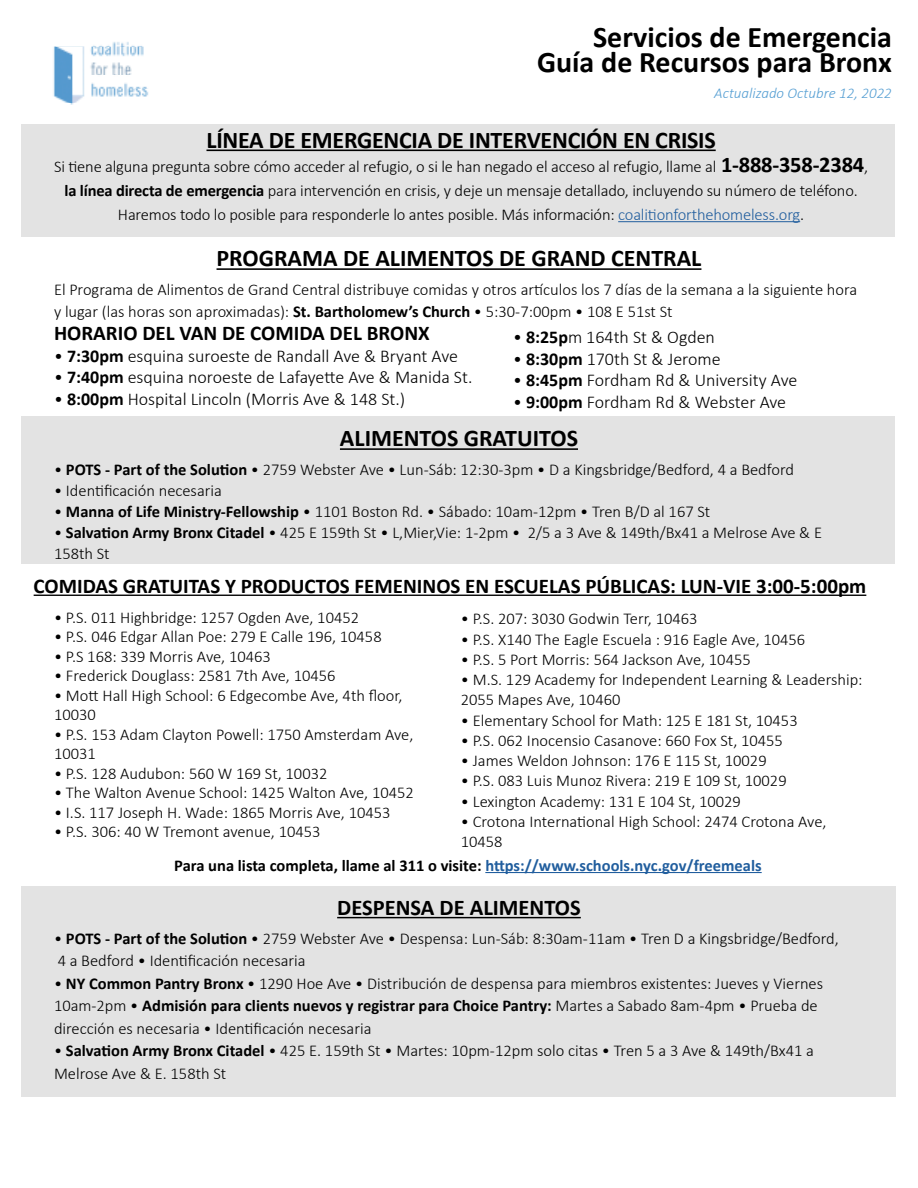
<style>
.page{position:relative;width:918px;height:1188px;background:#fff}
.page>*{position:absolute;margin:0;border:0;box-sizing:border-box;transform-origin:0 0}
.t1{font:700 30px/25.5px "Calibri";color:#000;text-align:right}
.t2{font:700 24px "Calibri";color:#000}
.t3{font:700 22.5px "Calibri";color:#000}
.t4{font:700 21px "Calibri";color:#000}
.t5{font:300 18px "Calibri";color:#000}
.t6{font:300 16.5px/22.5px "Calibri";color:#000}
.t7{font:700 16.5px "Calibri";color:#000}
.t8{font:italic 300 15px "Calibri";color:#569fd3}
.s1{font-weight:700;font-size:22.5px}
.s2{font-weight:700}
.s3{color:#215e9e}
</style>
<div class="page">
<div style="left:22px;top:124px;width:873px;height:113px;background:#e3e3e3"></div>
<hr style="left:206px;top:150px;width:510px;height:1px;background:#000">
<hr style="left:618px;top:221px;width:182px;height:1px;background:#215e9e">
<hr style="left:217px;top:268px;width:484px;height:2px;background:#000">
<hr style="left:34px;top:595px;width:832px;height:1px;background:#000">
<hr style="left:485px;top:872px;width:277px;height:1px;background:#215e9e">
<div style="left:22px;top:416px;width:873px;height:147px;background:#e3e3e3"></div>
<div style="left:21px;top:886px;width:875px;height:210px;background:#e3e3e3"></div>
<hr style="left:337px;top:917px;width:244px;height:1px;background:#000">
<hr style="left:340px;top:448px;width:238px;height:2px;background:#000">
<img style="left:53px;top:42px;width:96px;height:63px">
<h1 class="t1" style="left:537px;top:23px;width:356px">Servicios de Emergencia<br>Guía de Recursos para Bronx</h1>
<p class="t8" style="left:714px;top:83px;width:179px">Actualizado Octubre 12, 2022</p>
<h2 class="t2" style="left:206px;top:123px;width:511px">LÍNEA DE EMERGENCIA DE INTERVENCIÓN EN CRISIS</h2>
<p class="t6" style="left:54px;top:154px;width:815px;line-height:24px;text-align:center">Si tiene alguna pregunta sobre cómo acceder al refugio, o si le han negado el acceso al refugio, llame al <span class="s1">1-888-358-2384</span>, <span class="s2">la línea directa de emergencia</span> para intervención en crisis, y deje un mensaje detallado, incluyendo su número de teléfono.<br>Haremos todo lo posible para responderle lo antes posible. Más información: <span class="s3">coalitionforthehomeless.org</span>.</p>
<h2 class="t2" style="left:217px;top:241px;width:486px">PROGRAMA DE ALIMENTOS DE GRAND CENTRAL</h2>
<p class="t6" style="left:54px;top:278px;width:805px">El Programa de Alimentos de Grand Central distribuye comidas y otros artículos los 7 días de la semana a la siguiente hora y lugar (las horas son aproximadas): <span class="s2">St. Bartholomew’s Church</span> • 5:30-7:00pm • 108 E 51st St</p>
<p class="t4" style="left:54px;top:318px;width:377px">HORARIO DEL VAN DE COMIDA DEL BRONX</p>
<p class="t5" style="left:54px;top:344px;width:406px">• <span class="s2">7:30pm</span> esquina suroeste de Randall Ave &amp; Bryant Ave</p>
<p class="t5" style="left:54px;top:366px;width:420px">• <span class="s2">7:40pm</span> esquina noroeste de Lafayette Ave &amp; Manida St.</p>
<p class="t5" style="left:54px;top:388px;width:353px">• <span class="s2">8:00pm</span> Hospital Lincoln (Morris Ave &amp; 148 St.)</p>
<p class="t5" style="left:513px;top:326px;width:203px">• <span class="s2">8:25p</span>m 164th St &amp; Ogden</p>
<p class="t5" style="left:513px;top:347px;width:209px">• <span class="s2">8:30pm</span> 170th St &amp; Jerome</p>
<p class="t5" style="left:513px;top:369px;width:286px">• <span class="s2">8:45pm</span> Fordham Rd &amp; University Ave</p>
<p class="t5" style="left:513px;top:391px;width:275px">• <span class="s2">9:00pm</span> Fordham Rd &amp; Webster Ave</p>
<h2 class="t2" style="left:340px;top:421px;width:240px">ALIMENTOS GRATUITOS</h2>
<p class="t6" style="left:54px;top:458px;width:742px">• <span class="s2">POTS - Part of the Solution</span> • 2759 Webster Ave • Lun-Sáb: 12:30-3pm • D a Kingsbridge/Bedford, 4 a Bedford</p>
<p class="t6" style="left:54px;top:479px;width:169px">• Identificación necesaria</p>
<p class="t6" style="left:54px;top:500px;width:658px">• <span class="s2">Manna of Life Ministry-Fellowship</span> • 1101 Boston Rd. • Sábado: 10am-12pm • Tren B/D al 167 St</p>
<p class="t6" style="left:54px;top:522px;width:770px;line-height:21px">• <span class="s2">Salvation Army Bronx Citadel</span> • 425 E 159th St • L,Mier,Vie: 1-2pm • 2/5 a 3 Ave &amp; 149th/Bx41 a Melrose Ave &amp; E<br>158th St</p>
<p class="t4" style="left:34px;top:571px;width:834px">COMIDAS GRATUITAS Y PRODUCTOS FEMENINOS EN ESCUELAS PÚBLICAS: LUN-VIE 3:00-5:00pm</p>
<p class="t6" style="left:54px;top:606px;width:307px">• P.S. 011 Highbridge: 1257 Ogden Ave, 10452</p>
<p class="t6" style="left:54px;top:625px;width:329px">• P.S. 046 Edgar Allan Poe: 279 E Calle 196, 10458</p>
<p class="t6" style="left:54px;top:645px;width:218px">• P.S 168: 339 Morris Ave, 10463</p>
<p class="t6" style="left:54px;top:664px;width:283px">• Frederick Douglass: 2581 7th Ave, 10456</p>
<p class="t6" style="left:54px;top:685px;width:350px;line-height:19.5px">• Mott Hall High School: 6 Edgecombe Ave, 4th floor,<br>10030</p>
<p class="t6" style="left:54px;top:724px;width:361px;line-height:19.5px">• P.S. 153 Adam Clayton Powell: 1750 Amsterdam Ave,<br>10031</p>
<p class="t6" style="left:54px;top:762px;width:275px">• P.S. 128 Audubon: 560 W 169 St, 10032</p>
<p class="t6" style="left:54px;top:781px;width:361px">• The Walton Avenue School: 1425 Walton Ave, 10452</p>
<p class="t6" style="left:54px;top:801px;width:338px">• I.S. 117 Joseph H. Wade: 1865 Morris Ave, 10453</p>
<p class="t6" style="left:54px;top:820px;width:268px">• P.S. 306: 40 W Tremont avenue, 10453</p>
<p class="t6" style="left:461px;top:608px;width:238px">• P.S. 207: 3030 Godwin Terr, 10463</p>
<p class="t6" style="left:461px;top:628px;width:346px">• P.S. X140 The Eagle Escuela : 916 Eagle Ave, 10456</p>
<p class="t6" style="left:461px;top:648px;width:291px">• P.S. 5 Port Morris: 564 Jackson Ave, 10455</p>
<p class="t6" style="left:461px;top:669px;width:403px;line-height:20.2px">• M.S. 129 Academy for Independent Learning &amp; Leadership:<br>2055 Mapes Ave, 10460</p>
<p class="t6" style="left:461px;top:709px;width:338px">• Elementary School for Math: 125 E 181 St, 10453</p>
<p class="t6" style="left:461px;top:729px;width:324px">• P.S. 062 Inocensio Casanove: 660 Fox St, 10455</p>
<p class="t6" style="left:461px;top:749px;width:307px">• James Weldon Johnson: 176 E 115 St, 10029</p>
<p class="t6" style="left:461px;top:769px;width:327px">• P.S. 083 Luis Munoz Rivera: 219 E 109 St, 10029</p>
<p class="t6" style="left:461px;top:790px;width:282px">• Lexington Academy: 131 E 104 St, 10029</p>
<p class="t6" style="left:461px;top:811px;width:367px;line-height:20.2px">• Crotona International High School: 2474 Crotona Ave,<br>10458</p>
<p class="t7" style="left:174px;top:854px;width:589px">Para una lista completa, llame al 311 o visite: <span class="s3">https://www.schools.nyc.gov/freemeals</span></p>
<h3 class="t3" style="left:337px;top:892px;width:245px">DESPENSA DE ALIMENTOS</h3>
<p class="t6" style="left:54px;top:927px;width:786px">• <span class="s2">POTS - Part of the Solution</span> • 2759 Webster Ave • Despensa: Lun-Sáb: 8:30am-11am • Tren D a Kingsbridge/Bedford,<br>4 a Bedford • Identificación necesaria</p>
<p class="t6" style="left:54px;top:972px;width:771px">• <span class="s2">NY Common Pantry Bronx</span> • 1290 Hoe Ave • Distribución de despensa para miembros existentes: Jueves y Viernes<br>10am-2pm • <span class="s2">Admisión para clients nuevos y registrar para Choice Pantry:</span> Martes a Sabado 8am-4pm • Prueba de dirección es necesaria • Identificación necesaria</p>
<p class="t6" style="left:54px;top:1039px;width:761px">• <span class="s2">Salvation Army Bronx Citadel</span> • 425 E. 159th St • Martes: 10pm-12pm solo citas • Tren 5 a 3 Ave &amp; 149th/Bx41 a<br>Melrose Ave &amp; E. 158th St</p>
</div>
